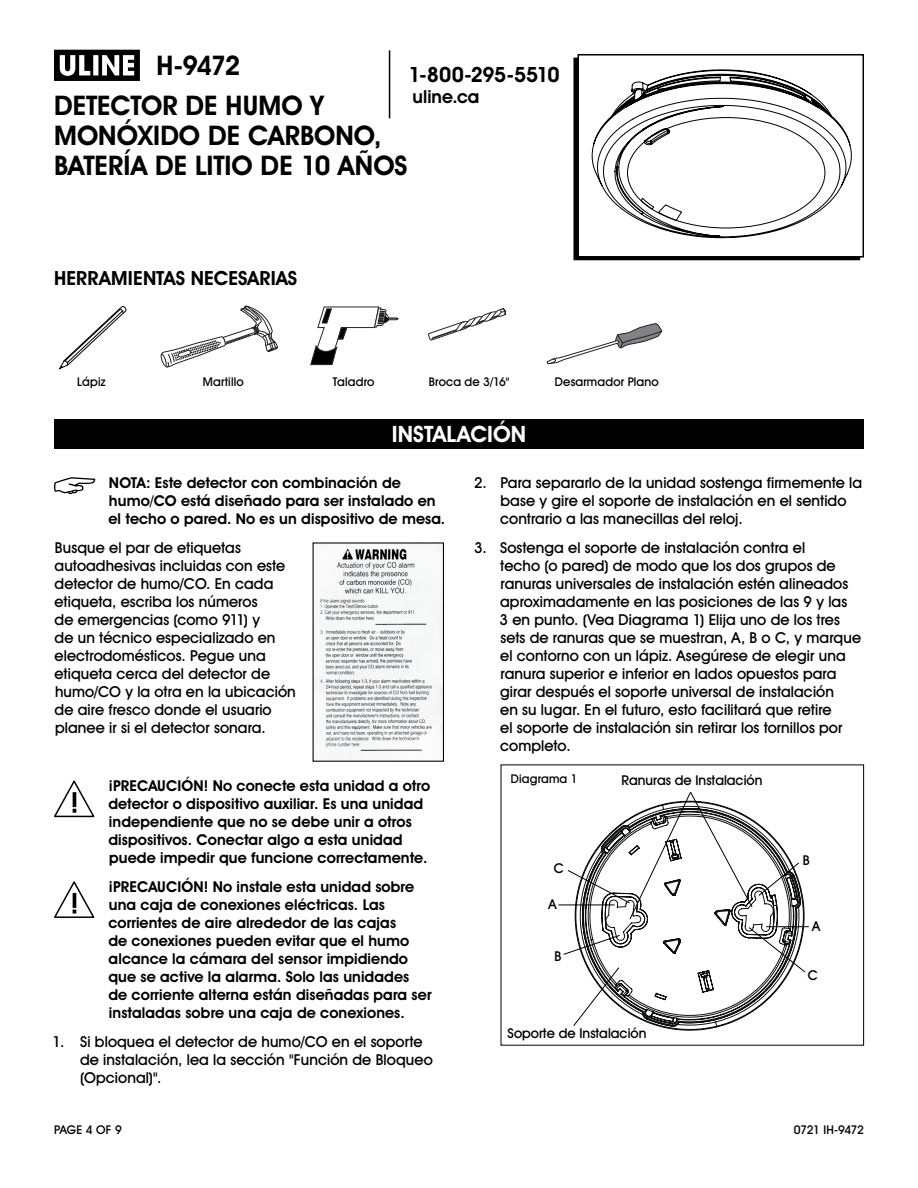
<style>
.page{position:relative;width:918px;height:1188px;background:#fff}
.page>*{position:absolute;margin:0;border:0;box-sizing:border-box;transform-origin:0 0}
.t1{font:700 27px/30px "Uline Two Knine";color:#000}
.t2{font:700 22.5px "Uline Two Knine";letter-spacing:.005em;color:#fff}
.t3{font:700 21px "Uline Two Knine";letter-spacing:-.02em;color:#000}
.t4{font:700 19.5px "Uline Two Knine";letter-spacing:.005em;color:#000}
.t5{font:700 18px "Uline Two Knine";color:#000}
.t6{font:15px/18px "Uline Two Knine";letter-spacing:.005em;color:#000}
.t7{font:700 15px/18px "Uline Two Knine";letter-spacing:.005em;color:#000}
.t8{font:13.5px "Uline Two Knine";color:#000}
.t9{font:12px "Uline Two Knine";letter-spacing:.015em;color:#000}
.t10{font:12px "Uline Two Knine";letter-spacing:-.03em;color:#000}
</style>
<div class="page">
<hr style="left:389px;top:50px;width:1px;height:68px;background:#000">
<svg style="left:54px;top:50px;width:86px;height:31px"></svg>
<div style="left:573px;top:58px;width:287px;height:202px;border:2px solid #000"></div>
<div style="left:578px;top:55px;width:285px;height:202px;background:#fff"></div>
<div style="left:578px;top:54px;width:286px;height:204px;border:2px solid #000"></div>
<svg style="left:574px;top:884px;width:231px;height:147px"></svg>
<svg style="left:573px;top:967px;width:47px;height:60px"></svg>
<hr style="left:558px;top:905px;width:57px;height:1px;background:#000">
<svg style="left:567px;top:792px;width:233px;height:128px"></svg>
<svg style="left:563px;top:934px;width:58px;height:21px"></svg>
<hr style="left:766px;top:926px;width:43px;height:1px;background:#000">
<svg style="left:748px;top:927px;width:58px;height:46px"></svg>
<svg style="left:54px;top:477px;width:41px;height:17px"></svg>
<svg style="left:54px;top:780px;width:40px;height:37px"></svg>
<svg style="left:54px;top:881px;width:40px;height:37px"></svg>
<div style="left:54px;top:419px;width:810px;height:30px;background:#000"></div>
<svg style="left:591px;top:69px;width:261px;height:170px"></svg>
<svg style="left:640px;top:197px;width:43px;height:25px"></svg>
<svg style="left:59px;top:306px;width:68px;height:64px"></svg>
<svg style="left:161px;top:306px;width:117px;height:61px"></svg>
<svg style="left:310px;top:306px;width:89px;height:59px"></svg>
<svg style="left:428px;top:308px;width:78px;height:33px"></svg>
<svg style="left:547px;top:323px;width:115px;height:41px"></svg>
<img style="left:315px;top:544px;width:127px;height:208px">
<div style="left:313px;top:542px;width:131px;height:220px;border:1px solid #000"></div>
<h1 class="t1" style="left:157px;top:50px;width:85px">H-9472</h1>
<h3 class="t3" style="left:409px;top:62px;width:152px">1-800-295-5510</h3>
<p class="t5" style="left:413px;top:86px;width:68px">uline.ca</p>
<h1 class="t1" style="left:54px;top:90px;width:355px">DETECTOR DE HUMO Y<br>MONÓXIDO DE CARBONO,<br>BATERÍA DE LITIO DE 10 AÑOS</h1>
<h3 class="t4" style="left:54px;top:266px;width:245px">HERRAMIENTAS NECESARIAS</h3>
<p class="t9" style="left:77px;top:374px;width:30px">Lápiz</p>
<p class="t9" style="left:203px;top:374px;width:42px">Martillo</p>
<p class="t9" style="left:333px;top:374px;width:43px">Taladro</p>
<p class="t9" style="left:429px;top:374px;width:82px">Broca de 3/16"</p>
<p class="t9" style="left:555px;top:374px;width:105px">Desarmador Plano</p>
<h2 class="t2" style="left:392px;top:420px;width:136px">INSTALACIÓN</h2>
<p class="t7" style="left:108px;top:473px;width:338px">NOTA: Este detector con combinación de humo/CO está diseñado para ser instalado en el techo o pared. No es un dispositivo de mesa.</p>
<p class="t6" style="left:55px;top:538px;width:243px">Busque el par de etiquetas autoadhesivas incluidas con este detector de humo/CO. En cada etiqueta, escriba los números<br>de emergencias (como 911) y<br>de un técnico especializado en electrodomésticos. Pegue una etiqueta cerca del detector de humo/CO y la otra en la ubicación de aire fresco donde el usuario planee ir si el detector sonara.</p>
<p class="t7" style="left:108px;top:777px;width:323px">¡PRECAUCIÓN! No conecte esta unidad a otro detector o dispositivo auxiliar. Es una unidad independiente que no se debe unir a otros dispositivos. Conectar algo a esta unidad puede impedir que funcione correctamente.</p>
<p class="t7" style="left:108px;top:878px;width:325px">¡PRECAUCIÓN! No instale esta unidad sobre una caja de conexiones eléctricas. Las corrientes de aire alrededor de las cajas<br>de conexiones pueden evitar que el humo alcance la cámara del sensor impidiendo que se active la alarma. Solo las unidades de corriente alterna están diseñadas para ser instaladas sobre una caja de conexiones.</p>
<p class="t6" style="left:80px;top:1032px;width:354px;text-indent:-27px">1. Si bloquea el detector de humo/CO en el soporte de instalación, lea la sección "Función de Bloqueo (Opcional)".</p>
<p class="t6" style="left:500px;top:473px;width:364px;text-indent:-26px">2. Para separarlo de la unidad sostenga firmemente la base y gire el soporte de instalación en el sentido contrario a las manecillas del reloj.</p>
<p class="t6" style="left:500px;top:538px;width:363px;text-indent:-26px">3. Sostenga el soporte de instalación contra el<br>techo (o pared) de modo que los dos grupos de ranuras universales de instalación estén alineados aproximadamente en las posiciones de las 9 y las<br>3 en punto. (Vea Diagrama 1) Elija uno de los tres sets de ranuras que se muestran, A, B o C, y marque el contorno con un lápiz. Asegúrese de elegir una ranura superior e inferior en lados opuestos para girar después el soporte universal de instalación<br>en su lugar. En el futuro, esto facilitará que retire<br>el soporte de instalación sin retirar los tornillos por completo.</p>
<p class="t8" style="left:621px;top:772px;width:143px">Ranuras de Instalación</p>
<p class="t9" style="left:511px;top:772px;width:68px">Diagrama 1</p>
<p class="t8" style="left:554px;top:860px;width:12px">C</p>
<p class="t8" style="left:549px;top:896px;width:10px">A</p>
<p class="t8" style="left:554px;top:948px;width:8px">B</p>
<p class="t8" style="left:508px;top:1025px;width:140px">Soporte de Instalación</p>
<p class="t8" style="left:803px;top:852px;width:8px">B</p>
<p class="t8" style="left:812px;top:918px;width:10px">A</p>
<p class="t8" style="left:808px;top:967px;width:12px">C</p>
<p class="t9" style="left:54px;top:1122px;width:69px">PAGE 4 OF 9</p>
<p class="t10" style="left:794px;top:1122px;width:72px">0721 IH-9472</p>
</div>
